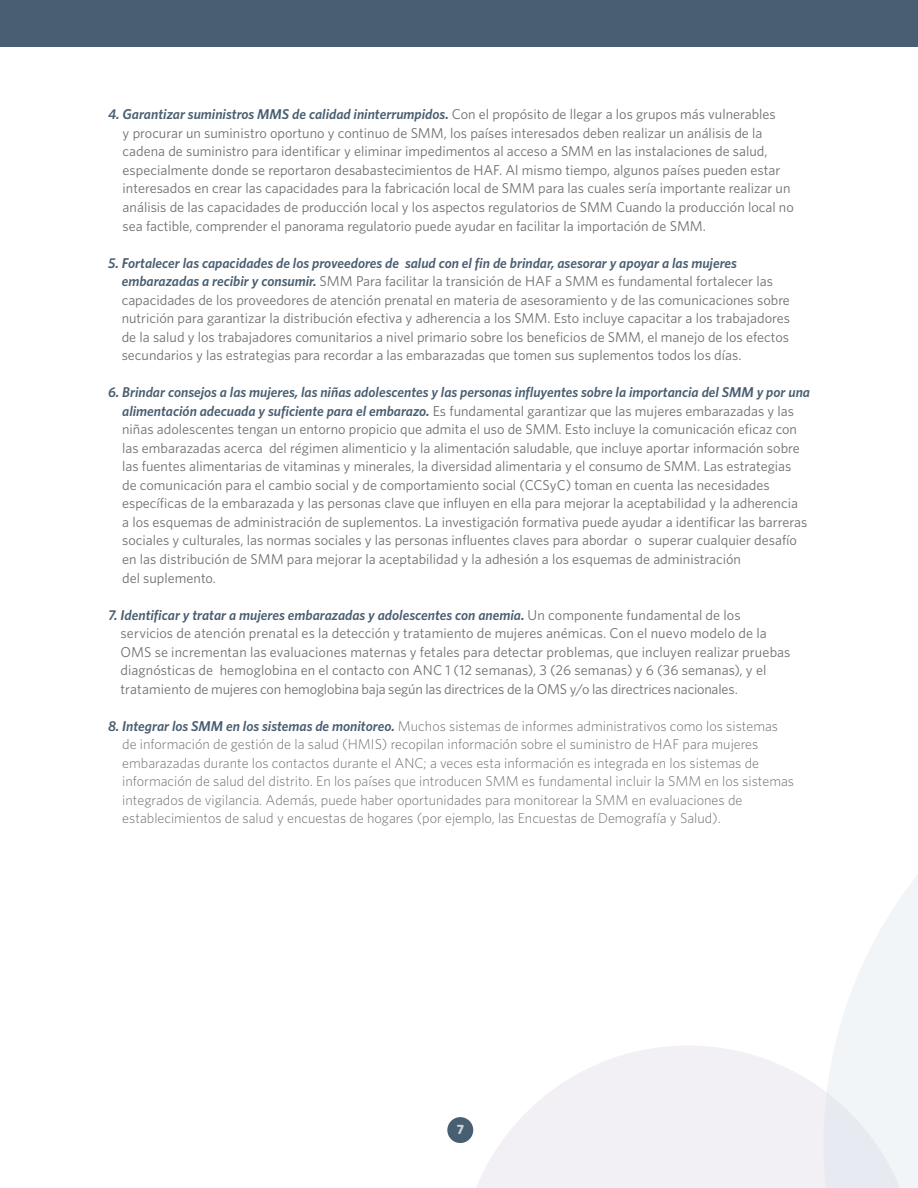
<style>
.page{position:relative;width:918px;height:1188px;background:#fff}
.page>*{position:absolute;margin:0;border:0;box-sizing:border-box;transform-origin:0 0}
.t1{font:14.25px/18.6px "Whitney";color:#6d6f71}
.t2{font:300 14.25px/18.6px "Whitney";color:#6d6f71}
.t3{font:700 13.5px "Whitney";color:#c9d9e5}
.s1{font-weight:600;font-style:italic;color:#495e71}
</style>
<div class="page">
<div style="left:447px;top:1117px;width:26px;height:26px;background:#495e71;border-radius:50%"></div>
<svg style="left:459px;top:1046px;width:365px;height:142px;fill:#f2f0f4"></svg>
<svg style="left:824px;top:875px;width:94px;height:313px;fill:#f1f5f8"></svg>
<div style="left:0;top:0;width:918px;height:46px;background:#495e71"></div>
<p class="t1" style="left:123px;top:105px;width:673px;text-indent:-15px"><span class="s1">4. Garantizar suministros MMS de calidad ininterrumpidos.</span> Con el propósito de llegar a los grupos más vulnerables<br>y procurar un suministro oportuno y continuo de SMM, los países interesados deben realizar un análisis de la cadena de suministro para identificar y eliminar impedimentos al acceso a SMM en las instalaciones de salud, especialmente donde se reportaron desabastecimientos de HAF. Al mismo tiempo, algunos países pueden estar interesados en crear las capacidades para la fabricación local de SMM para las cuales sería importante realizar un análisis de las capacidades de producción local y los aspectos regulatorios de SMM Cuando la producción local no sea factible, comprender el panorama regulatorio puede ayudar en facilitar la importación de SMM.</p>
<p class="t1" style="left:122px;top:253px;width:670px;text-indent:-14px"><span class="s1">5. Fortalecer las capacidades de los proveedores de salud con el fin de brindar, asesorar y apoyar a las mujeres embarazadas a recibir y consumir.</span> SMM Para facilitar la transición de HAF a SMM es fundamental fortalecer las capacidades de los proveedores de atención prenatal en materia de asesoramiento y de las comunicaciones sobre nutrición para garantizar la distribución efectiva y adherencia a los SMM. Esto incluye capacitar a los trabajadores de la salud y los trabajadores comunitarios a nivel primario sobre los beneficios de SMM, el manejo de los efectos secundarios y las estrategias para recordar a las embarazadas que tomen sus suplementos todos los días.</p>
<p class="t1" style="left:122px;top:383px;width:689px;text-indent:-14px"><span class="s1">6. Brindar consejos a las mujeres, las niñas adolescentes y las personas influyentes sobre la importancia del SMM y por una alimentación adecuada y suficiente para el embarazo.</span> Es fundamental garantizar que las mujeres embarazadas y las niñas adolescentes tengan un entorno propicio que admita el uso de SMM. Esto incluye la comunicación eficaz con las embarazadas acerca del régimen alimenticio y la alimentación saludable, que incluye aportar información sobre las fuentes alimentarias de vitaminas y minerales, la diversidad alimentaria y el consumo de SMM. Las estrategias<br>de comunicación para el cambio social y de comportamiento social (CCSyC) toman en cuenta las necesidades específicas de la embarazada y las personas clave que influyen en ella para mejorar la aceptabilidad y la adherencia<br>a los esquemas de administración de suplementos. La investigación formativa puede ayudar a identificar las barreras sociales y culturales, las normas sociales y las personas influentes claves para abordar o superar cualquier desafío en las distribución de SMM para mejorar la aceptabilidad y la adhesión a los esquemas de administración<br>del suplemento.</p>
<p class="t1" style="left:121px;top:605px;width:671px;text-indent:-13px"><span class="s1">7. Identificar y tratar a mujeres embarazadas y adolescentes con anemia.</span> Un componente fundamental de los servicios de atención prenatal es la detección y tratamiento de mujeres anémicas. Con el nuevo modelo de la OMS se incrementan las evaluaciones maternas y fetales para detectar problemas, que incluyen realizar pruebas diagnósticas de hemoglobina en el contacto con ANC 1 (12 semanas), 3 (26 semanas) y 6 (36 semanas), y el tratamiento de mujeres con hemoglobina baja según las directrices de la OMS y/o las directrices nacionales.</p>
<p class="t2" style="left:122px;top:716px;width:673px;text-indent:-14px"><span class="s1">8. Integrar los SMM en los sistemas de monitoreo.</span> Muchos sistemas de informes administrativos como los sistemas de información de gestión de la salud (HMIS) recopilan información sobre el suministro de HAF para mujeres embarazadas durante los contactos durante el ANC; a veces esta información es integrada en los sistemas de información de salud del distrito. En los países que introducen SMM es fundamental incluir la SMM en los sistemas integrados de vigilancia. Además, puede haber oportunidades para monitorear la SMM en evaluaciones de establecimientos de salud y encuestas de hogares (por ejemplo, las Encuestas de Demografía y Salud).</p>
<p class="t3" style="left:457px;top:1120px;width:9px">7</p>
</div>
